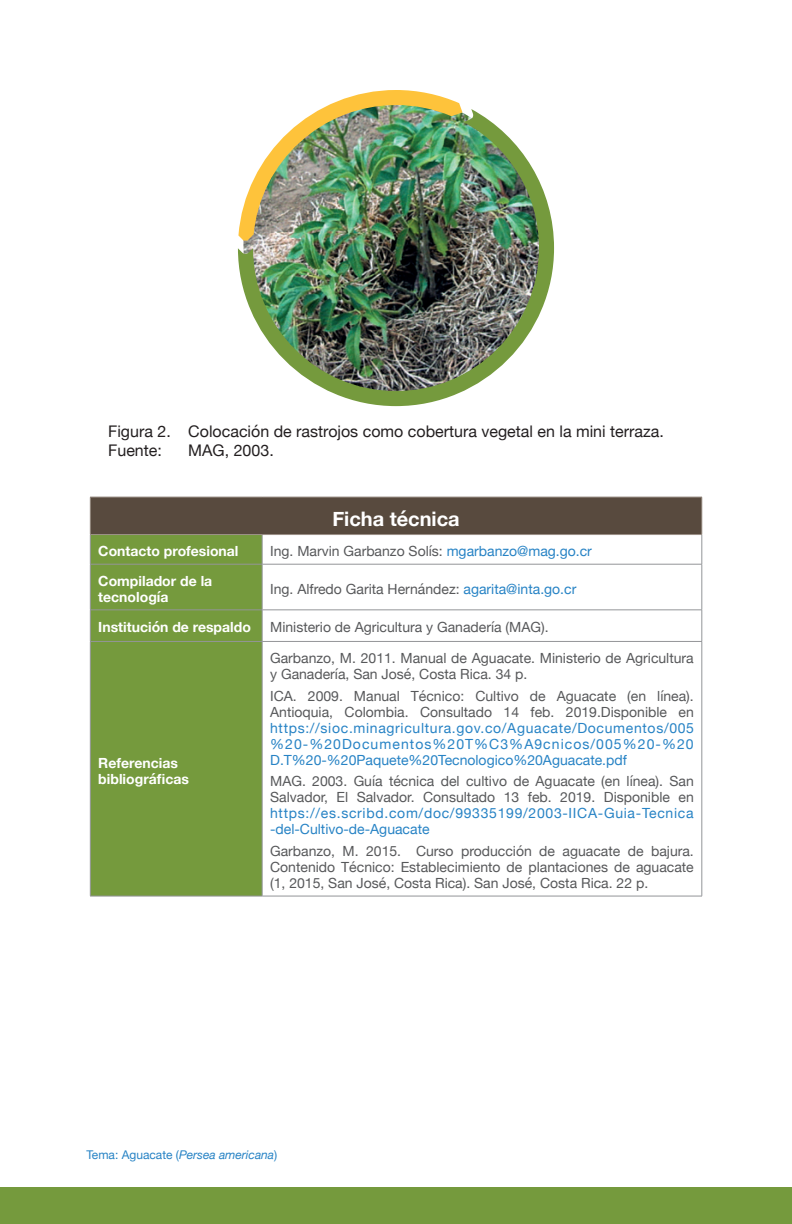
<style>
.page{position:relative;width:792px;height:1224px;background:#fff}
.page>*{position:absolute;margin:0;border:0;box-sizing:border-box;transform-origin:0 0}
.t1{font:700 20px "Helvetica Neue";color:#fff}
.t2{font:16px/19.2px "Helvetica Neue";color:#231f20}
.t3{font:14px/16px "Helvetica Neue";color:#57585a}
.t4{font:14px/16px "Helvetica Neue";color:#2783c5;text-align:justify}
.t5{font:700 14px/16px "Helvetica Neue";color:#fff}
.t6{font:14px/16px "Helvetica Neue";letter-spacing:.05em;color:#2783c5}
.t7{font:12px "Helvetica Neue";color:#2783c5}
.s1{color:#2783c5}
.s2{font-style:italic}
</style>
<div class="page">
<div style="left:90px;top:497px;width:612px;height:38px;background:#584a3e"></div>
<div style="left:91px;top:535px;width:171px;height:361px;background:#759a3d"></div>
<svg style="left:90px;top:535px;width:1px;height:29px"></svg>
<svg style="left:262px;top:535px;width:1px;height:29px"></svg>
<svg style="left:701px;top:535px;width:1px;height:29px"></svg>
<hr style="left:90px;top:564px;width:172px;height:1px;background:#939598">
<hr style="left:90px;top:564px;width:1px;height:46px;background:#939598">
<hr style="left:262px;top:564px;width:440px;height:1px;background:#939598">
<hr style="left:262px;top:564px;width:1px;height:46px;background:#939598">
<hr style="left:701px;top:564px;width:1px;height:46px;background:#939598">
<hr style="left:90px;top:610px;width:172px;height:1px;background:#939598">
<hr style="left:90px;top:610px;width:1px;height:31px;background:#939598">
<hr style="left:262px;top:610px;width:440px;height:1px;background:#939598">
<hr style="left:262px;top:610px;width:1px;height:31px;background:#939598">
<hr style="left:701px;top:610px;width:1px;height:31px;background:#939598">
<hr style="left:90px;top:641px;width:172px;height:1px;background:#939598">
<hr style="left:90px;top:642px;width:1px;height:254px;background:#939598">
<hr style="left:262px;top:641px;width:440px;height:1px;background:#939598">
<hr style="left:262px;top:642px;width:1px;height:254px;background:#939598">
<hr style="left:701px;top:642px;width:1px;height:254px;background:#939598">
<hr style="left:90px;top:896px;width:172px;height:1px;background:#939598">
<hr style="left:262px;top:896px;width:440px;height:1px;background:#939598">
<hr style="left:90px;top:497px;width:172px;height:1px;background:#9d9289">
<hr style="left:90px;top:497px;width:1px;height:37px;background:#9d9289">
<hr style="left:262px;top:497px;width:440px;height:1px;background:#9d9289">
<hr style="left:701px;top:497px;width:1px;height:37px;background:#9d9289">
<hr style="left:90px;top:534px;width:172px;height:1px;background:#9d9289">
<hr style="left:262px;top:534px;width:440px;height:1px;background:#9d9289">
<div style="left:0;top:1188px;width:792px;height:36px;background:#759a3d"></div>
<img style="left:238px;top:109px;width:316px;height:297px">
<img style="left:238px;top:90px;width:224px;height:151px">
<p class="t2" style="left:108px;top:422px;width:557px">Figura 2. Colocación de rastrojos como cobertura vegetal en la mini terraza.<br>Fuente:</p>
<p class="t2" style="left:188px;top:442px;width:87px">MAG, 2003.</p>
<h1 class="t1" style="left:332px;top:503px;width:129px">Ficha técnica</h1>
<p class="t5" style="left:98px;top:544px;width:142px">Contacto profesional</p>
<p class="t3" style="left:270px;top:544px;width:323px">Ing. Marvin Garbanzo Solís: <span class="s1">mgarbanzo@mag.go.cr</span></p>
<p class="t5" style="left:98px;top:573px;width:116px">Compilador de la tecnología</p>
<p class="t3" style="left:270px;top:582px;width:308px">Ing. Alfredo Garita Hernández: <span class="s1">agarita@inta.go.cr</span></p>
<p class="t5" style="left:98px;top:620px;width:154px">Institución de respaldo</p>
<p class="t3" style="left:270px;top:620px;width:280px">Ministerio de Agricultura y Ganadería (MAG).</p>
<p class="t5" style="left:98px;top:755px;width:92px">Referencias bibliográficas</p>
<p class="t3" style="left:270px;top:651px;width:425px">Garbanzo, M. 2011. Manual de Aguacate. Ministerio de Agricultura y Ganadería, San José, Costa Rica. 34 p.</p>
<p class="t3" style="left:270px;top:688px;width:425px">ICA. 2009. Manual Técnico: Cultivo de Aguacate (en línea).<br>Antioquia, Colombia. Consultado 14 feb. 2019.Disponible en</p>
<p class="t4" style="left:270px;top:720px;width:425px">https://sioc.minagricultura.gov.co/Aguacate/Documentos/005 %20-%20Documentos%20T%C3%A9cnicos/005%20-%20<br>D.T%20-%20Paquete%20Tecnologico%20Aguacate.pdf</p>
<p class="t3" style="left:270px;top:774px;width:425px">MAG. 2003. Guía técnica del cultivo de Aguacate (en línea). San<br>Salvador, El Salvador. Consultado 13 feb. 2019. Disponible en</p>
<p class="t6" style="left:270px;top:806px;width:425px">https://es.scribd.com/doc/99335199/2003-IICA-Guia-Tecnica -del-Cultivo-de-Aguacate</p>
<p class="t3" style="left:270px;top:844px;width:425px;text-align:justify">Garbanzo, M. 2015. Curso producción de aguacate de bajura.<br>Contenido Técnico: Establecimiento de plantaciones de aguacate (1, 2015, San José, Costa Rica). San José, Costa Rica. 22 p.</p>
<p class="t7" style="left:86px;top:1146px;width:192px">Tema: Aguacate (<span class="s2">Persea americana</span>)</p>
</div>
